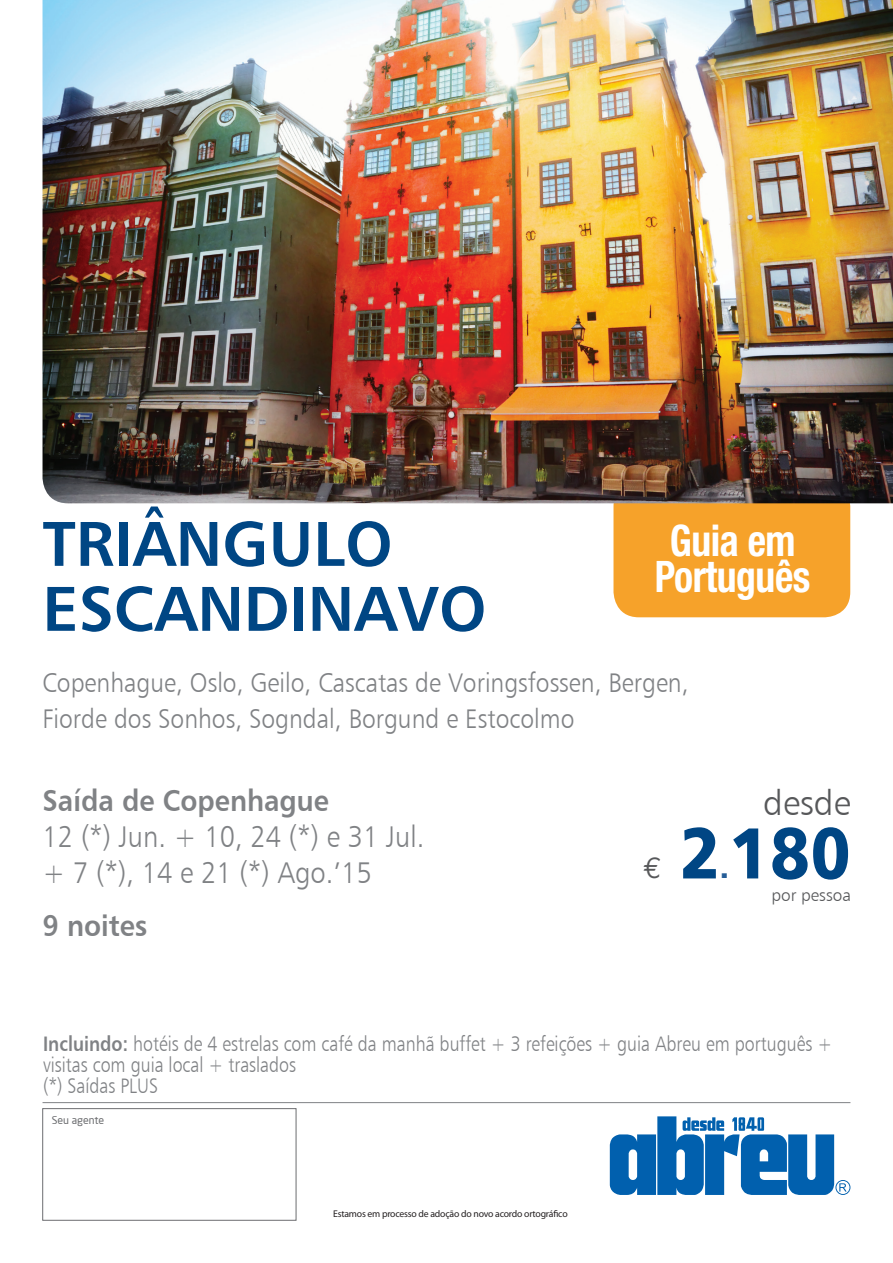
<style>
.page{position:relative;width:893px;height:1263px;background:#fff}
.page>*{position:absolute;margin:0;border:0;box-sizing:border-box;transform-origin:0 0}
.t1{font:72px "Humanist 777 BT Black B";color:#004684;scale:.91 1}
.t2{font:63.15px/64.9px "Humanist 777 BT Bold B";color:#004684}
.t3{font:700 condensed 43.5px/36px "Helvetica Neue";letter-spacing:-.01em;color:#fff;text-align:center;scale:.91 1}
.t4{font:34.95px "Humanist 777 BT Light B";color:#57585a}
.t5{font:30px/36px "Humanist 777 BT Light B";color:#808285;scale:.91 1}
.t6{font:30px "Humanist 777 BT Bold B";color:#808285;scale:.91 1}
.t7{font:30px "Euro Mono";color:#57585a}
.t8{font:30px "Humanist 777 BT Black B";color:#255d97}
.t9{font:27px/36px "Humanist 777 BT Light B";color:#808285;scale:.91 1}
.t10{font:21px/21px "Humanist 777 BT Light B";color:#808285;scale:.85 1}
.t11{font:17.1px "Humanist 777 BT Light B";color:#57585a}
.t12{font:10.5px "Neo Sans";color:#6c6d70}
.t13{font:9.75px "Myriad Pro";letter-spacing:-.02em;color:#231f20}
.s1{font-family:"Humanist 777 BT Bold B"}
</style>
<div class="page">
<hr style="left:43px;top:1102px;width:807px;height:1px;background:#808285">
<div style="left:43px;top:1108px;width:253px;height:112px;border:1px solid #6c6d70"></div>
<div style="left:613px;top:481px;width:237px;height:136px;background:#f6a22a;border-radius:26px"></div>
<img style="left:43px;top:0;width:850px;height:503px">
<svg style="left:610px;top:1116px;width:240px;height:79px"></svg>
<h2 class="t2" style="left:43px;top:510px;width:445px">TRIÂNGULO<br>ESCANDINAVO</h2>
<h3 class="t3" style="left:655px;top:522px;width:172px">Guia em<br>Português</h3>
<p class="t9" style="left:43px;top:664px;width:711px">Copenhague, Oslo, Geilo, Cascatas de Voringsfossen, Bergen,<br>Fiorde dos Sonhos, Sogndal, Borgund e Estocolmo</p>
<h3 class="t6" style="left:43px;top:782px;width:316px">Saída de Copenhague</h3>
<h3 class="t5" style="left:43px;top:818px;width:421px">12 (*) Jun. + 10, 24 (*) e 31 Jul. + 7 (*), 14 e 21 (*) Ago.’15</h3>
<h3 class="t6" style="left:43px;top:907px;width:117px">9 noites</h3>
<h3 class="t7" style="left:644px;top:850px;width:20px">€</h3>
<h3 class="t4" style="left:763px;top:782px;width:89px">desde</h3>
<h1 class="t1" style="left:679px;top:807px;width:190px">2180</h1>
<h3 class="t8" style="left:720px;top:849px;width:11px">.</h3>
<p class="t11" style="left:771px;top:884px;width:81px">por pessoa</p>
<p class="t10" style="left:43px;top:1033px;width:930px"><span class="s1">Incluindo:</span> hotéis de 4 estrelas com café da manhã buffet + 3 refeições + guia Abreu em português + visitas com guia local + traslados<br>(*) Saídas PLUS</p>
<p class="t12" style="left:52px;top:1114px;width:54px">Seu agente</p>
<p class="t13" style="left:333px;top:1208px;width:236px">Estamos em processo de adoção do novo acordo ortográfico</p>
</div>
